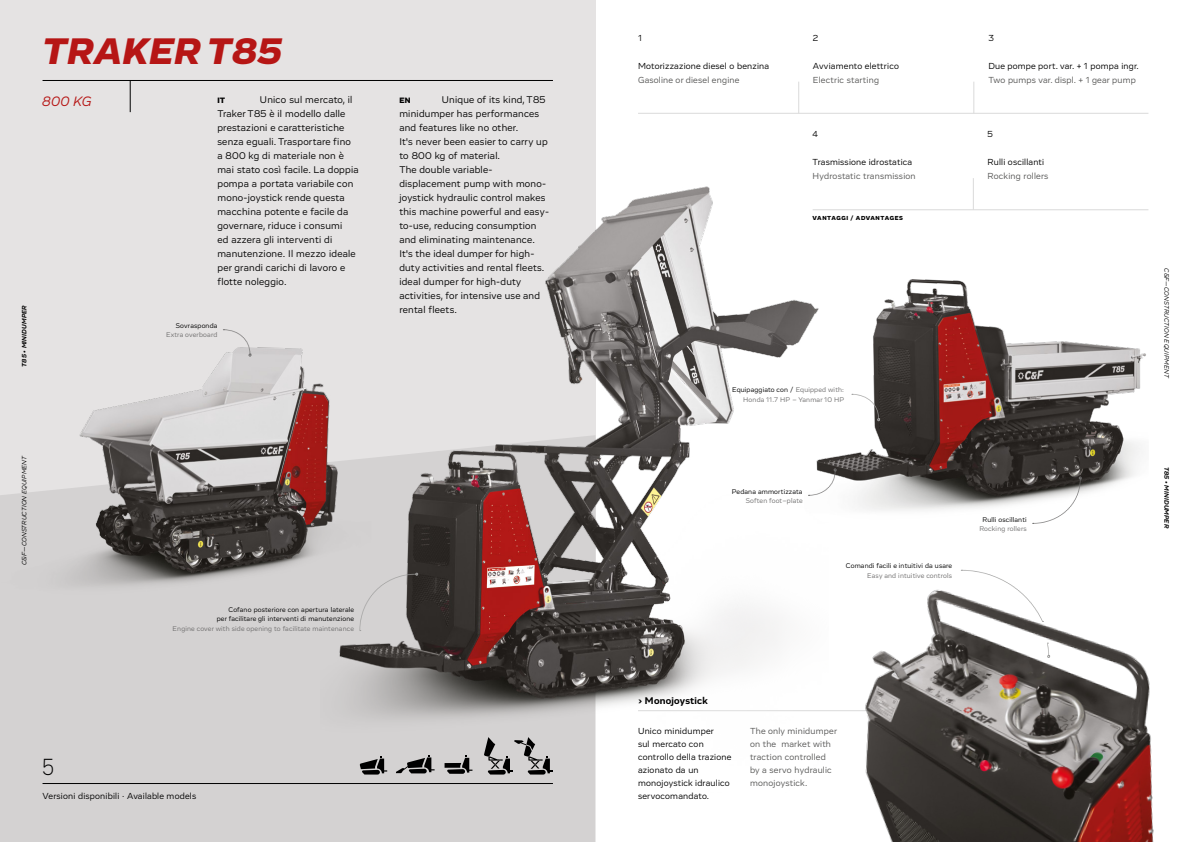
<style>
.page{position:relative;width:1191px;height:842px;background:#fff}
.page>*{position:absolute;margin:0;border:0;box-sizing:border-box;transform-origin:0 0}
.t1{font:italic 900 38px "Vito";letter-spacing:.025em;color:#b61615}
.t2{font:300 24px "Vito Condensed";color:#000}
.t3{font:italic 14px "Vito";color:#b61615}
.t4{font:10px/14px "Vito";letter-spacing:.025em;color:#000}
.t5{font:700 10px "Vito";letter-spacing:.025em;color:#000}
.t6{font:9px/13px "Vito";letter-spacing:.025em;color:#000}
.t7{font:9px/13px "Vito";letter-spacing:.025em;color:#575756}
.t8{font:900 8px "Vito";color:#000}
.t9{font:7px/10px "Vito";letter-spacing:.025em;color:#706f6f;text-align:right}
.t10{font:7px/9px "Vito";letter-spacing:.025em;color:#000;text-align:right}
.t11{font:italic 6.5px "Vito";letter-spacing:.015em;color:#000}
.t12{font:italic 700 6.5px "Vito";letter-spacing:.025em;color:#000}
.t13{font:900 6px "Vito";letter-spacing:.095em;color:#000}
.s1{color:#000}
</style>
<div class="page">
<div style="left:0;top:0;width:595px;height:651px;background:#e5e3e3"></div>
<div style="left:0;top:597px;width:595px;height:245px;background:#d4d2d2"></div>
<hr style="left:130px;top:80px;width:1px;height:32px;background:#000">
<hr style="left:43px;top:80px;width:510px;height:1px;background:#000">
<hr style="left:43px;top:783px;width:510px;height:1px;background:#000">
<hr style="left:638px;top:710px;width:504px;height:1px;background:#dadada">
<hr style="left:973px;top:82px;width:1px;height:31px;background:#dadada">
<hr style="left:798px;top:82px;width:1px;height:31px;background:#dadada">
<hr style="left:638px;top:113px;width:510px;height:1px;background:#dadada">
<hr style="left:973px;top:178px;width:1px;height:32px;background:#dadada">
<hr style="left:812px;top:209px;width:336px;height:1px;background:#dadada">
<img style="left:0;top:347px;width:321px;height:250px">
<img style="left:321px;top:121px;width:507px;height:671px">
<img style="left:804px;top:259px;width:342px;height:272px">
<img style="left:865px;top:589px;width:289px;height:253px">
<svg style="left:360px;top:756px;width:27px;height:18px"></svg>
<svg style="left:396px;top:755px;width:38px;height:18px"></svg>
<svg style="left:444px;top:755px;width:28px;height:19px"></svg>
<svg style="left:484px;top:737px;width:69px;height:37px;background:#9d9c9c"></svg>
<svg style="left:359px;top:573px;width:59px;height:58px;background:#b5b3b2"></svg>
<svg style="left:852px;top:394px;width:28px;height:27px"></svg>
<svg style="left:961px;top:570px;width:82px;height:52px"></svg>
<svg style="left:808px;top:469px;width:28px;height:27px"></svg>
<svg style="left:1032px;top:477px;width:49px;height:47px"></svg>
<svg style="left:223px;top:329px;width:28px;height:27px"></svg>
<svg style="left:1047px;top:643px;width:3px;height:15px"></svg>
<p class="t12" style="left:20px;top:367px;width:63px;rotate:-90deg">T85 • MINIDUMPER</p>
<h1 class="t1" style="left:43px;top:27px;width:240px">TRAKER T85</h1>
<h3 class="t3" style="left:42px;top:93px;width:51px">800 KG</h3>
<p class="t4" style="left:399px;top:93px;width:151px;text-indent:43px">Unique of its kind, T85 minidumper has performances and features like no other.<br>It's never been easier to carry up to 800 kg of material.<br>The double variable&shy;displacement pump with mono&shy;joystick hydraulic control makes this machine powerful and easy&shy;to-use, reducing consumption and eliminating maintenance.<br>It's the ideal dumper for high&shy;duty activities and rental fleets. ideal dumper for high-duty activities, for intensive use and rental fleets.</p>
<p class="t4" style="left:217px;top:93px;width:143px;text-indent:43px">Unico sul mercato, il<br>Traker T85 è il modello dalle prestazioni e caratteristiche senza eguali. Trasportare fino<br>a 800 kg di materiale non è mai stato così facile. La doppia pompa a portata variabile con mono-joystick rende questa macchina potente e facile da governare, riduce i consumi<br>ed azzera gli interventi di manutenzione. Il mezzo ideale per grandi carichi di lavoro e flotte noleggio.</p>
<p class="t8" style="left:399px;top:96px;width:13px">EN</p>
<p class="t8" style="left:217px;top:96px;width:9px">IT</p>
<p class="t10" style="left:176px;top:321px;width:43px">Sovrasponda</p>
<p class="t9" style="left:166px;top:329px;width:53px">Extra overboard</p>
<p class="t11" style="left:20px;top:565px;width:111px;rotate:-90deg">C&amp;F—CONSTRUCTION EQUIPMENT</p>
<p class="t10" style="left:217px;top:605px;width:139px">Cofano posteriore con apertura laterale per facilitare gli interventi di manutenzione</p>
<p class="t9" style="left:173px;top:623px;width:183px">Engine cover with side opening to facilitate maintenance</p>
<h2 class="t2" style="left:43px;top:753px;width:13px">5</h2>
<p class="t6" style="left:43px;top:790px;width:155px">Versioni disponibili · Available models</p>
<p class="t6" style="left:638px;top:31px;width:5px">1</p>
<p class="t6" style="left:638px;top:59px;width:133px">Motorizzazione diesel o benzina</p>
<p class="t7" style="left:638px;top:73px;width:103px">Gasoline or diesel engine</p>
<p class="t6" style="left:813px;top:31px;width:7px">2</p>
<p class="t6" style="left:813px;top:59px;width:87px">Avviamento elettrico</p>
<p class="t7" style="left:813px;top:73px;width:68px">Electric starting</p>
<p class="t6" style="left:812px;top:128px;width:7px">4</p>
<p class="t6" style="left:812px;top:156px;width:101px">Trasmissione idrostatica</p>
<p class="t7" style="left:812px;top:170px;width:104px">Hydrostatic transmission</p>
<p class="t13" style="left:812px;top:215px;width:92px">VANTAGGI / ADVANTAGES</p>
<p class="t9" style="left:732px;top:385px;width:113px"><span class="s1">Equipaggiato con /</span> Equipped with:<br>Honda 11.7 HP – Yanmar 10 HP</p>
<p class="t10" style="left:732px;top:487px;width:72px">Pedana ammortizzata</p>
<p class="t9" style="left:745px;top:495px;width:58px">Soften foot–plate</p>
<p class="t10" style="left:846px;top:561px;width:108px">Comandi facili e intuitivi da usare</p>
<p class="t9" style="left:867px;top:570px;width:86px">Easy and intuitive controls</p>
<p class="t6" style="left:988px;top:31px;width:7px">3</p>
<p class="t6" style="left:988px;top:59px;width:152px">Due pompe port. var. + 1 pompa ingr.</p>
<p class="t7" style="left:988px;top:73px;width:149px">Two pumps var. displ. + 1 gear pump</p>
<p class="t6" style="left:987px;top:128px;width:7px">5</p>
<p class="t6" style="left:987px;top:156px;width:58px">Rulli oscillanti</p>
<p class="t7" style="left:987px;top:170px;width:62px">Rocking rollers</p>
<p class="t11" style="left:1170px;top:268px;width:111px;rotate:90deg">C&amp;F—CONSTRUCTION EQUIPMENT</p>
<p class="t10" style="left:982px;top:515px;width:46px">Rulli oscillanti</p>
<p class="t9" style="left:979px;top:523px;width:49px">Rocking rollers</p>
<p class="t12" style="left:1170px;top:467px;width:63px;rotate:90deg">T85 • MINIDUMPER</p>
<p class="t5" style="left:638px;top:694px;width:71px">› Monojoystick</p>
<p class="t6" style="left:638px;top:725px;width:95px">Unico minidumper<br>sul mercato con controllo della trazione azionato da un monojoystick idraulico servocomandato.</p>
<p class="t7" style="left:750px;top:725px;width:88px">The only minidumper on the market with traction controlled by a servo hydraulic monojoystick.</p>
</div>
